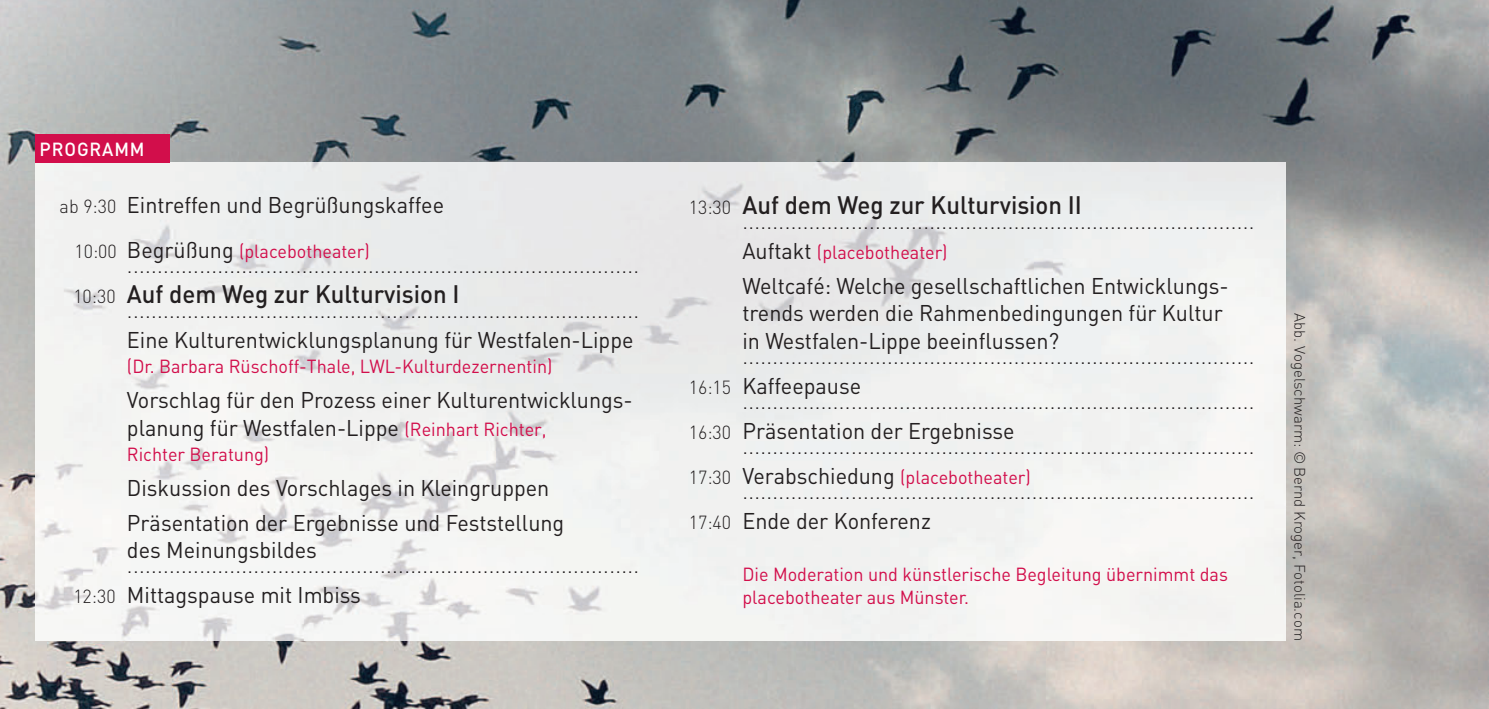
<style>
.page{position:relative;width:1489px;height:709px;background:#fff}
.page>*{position:absolute;margin:0;border:0;box-sizing:border-box;transform-origin:0 0}
.t1{font:500 25px "FFDIN";color:#231f20;scale:.96 1}
.t2{font:300 22.5px/30px "FFDIN";color:#231f20;scale:.96 1}
.t3{font:22.5px/27.5px "FFDIN";color:#231f20;scale:.96 1}
.t4{font:18.75px/22.5px "FFDIN";color:#d20e4b;scale:.96 1}
.t5{font:500 18.75px "FFDIN";letter-spacing:.05em;color:#fff;scale:.96 1}
.t6{font:300 15px "FFDIN";color:#231f20}
.s1{font-weight:300;font-size:18.75px}
.s2{font-weight:300;color:#231f20}
.s3{font-size:22.5px;color:#231f20}
.s4{font-size:18.75px;color:#d20e4b}
.s5{font-size:18.75px}
.s6{font-weight:400}
</style>
<div class="page">
<img style="left:0;top:0;width:1488px;height:709px">
<img style="left:35px;top:163px;width:1250px;height:477px">
<div style="left:35px;top:135px;width:135px;height:28px;background:#d20e4b"></div>
<p class="t5" style="left:40px;top:142px;width:111px">PROGRAMM</p>
<p class="t3" style="left:60px;top:194px;width:402px"><span class="s1">ab 9:30</span> Eintreffen und Begrüßungskaffee</p>
<p class="t4" style="left:74px;top:242px;width:309px"><span class="s2">10:00</span> <span class="s3">Begrüßung</span> (placebotheater)</p>
<p class="t2" style="left:127px;top:253px;width:535px">.....................................................................................</p>
<p class="t1" style="left:73px;top:285px;width:403px"><span class="s1">10:30</span> Auf dem Weg zur Kulturvision I</p>
<p class="t2" style="left:127px;top:298px;width:535px">.....................................................................................</p>
<p class="t3" style="left:127px;top:329px;width:529px">Eine Kulturentwicklungsplanung für Westfalen-Lippe</p>
<p class="t4" style="left:127px;top:357px;width:445px">(Dr. Barbara Rüschoff-Thale, LWL-Kulturdezernentin)</p>
<p class="t3" style="left:127px;top:389px;width:528px">Vorschlag für den Prozess einer Kulturentwicklungs&shy;planung für Westfalen-Lippe <span class="s4">(Reinhart Richter,</span></p>
<p class="t4" style="left:127px;top:445px;width:150px">Richter Beratung)</p>
<p class="t3" style="left:127px;top:472px;width:457px;line-height:35px">Diskussion des Vorschlages in Kleingruppen<br>Präsentation der Ergebnisse und Feststellung</p>
<p class="t3" style="left:127px;top:539px;width:199px">des Meinungsbildes</p>
<p class="t2" style="left:73px;top:553px;width:591px;text-indent:54px">.....................................................................................<br><span class="s5">12:30</span> <span class="s6">Mittagspause mit Imbiss</span></p>
<p class="t1" style="left:689px;top:196px;width:411px"><span class="s1">13:30</span> Auf dem Weg zur Kulturvision II</p>
<p class="t2" style="left:742px;top:208px;width:535px">.....................................................................................</p>
<p class="t4" style="left:742px;top:243px;width:215px"><span class="s3">Auftakt</span> (placebotheater)</p>
<p class="t3" style="left:742px;top:274px;width:508px">Weltcafé: Welche gesellschaftlichen Entwicklungs&shy;trends werden die Rahmenbedingungen für Kultur in Westfalen-Lippe beeinflussen?</p>
<p class="t2" style="left:689px;top:343px;width:591px;text-indent:54px">.....................................................................................<br><span class="s5">16:15</span> <span class="s6">Kaffeepause</span></p>
<p class="t2" style="left:689px;top:388px;width:591px;text-indent:54px">.....................................................................................<br><span class="s5">16:30</span> <span class="s6">Präsentation der Ergebnisse</span></p>
<p class="t2" style="left:742px;top:433px;width:535px">.....................................................................................</p>
<p class="t4" style="left:689px;top:468px;width:358px"><span class="s2">17:30</span> <span class="s3">Verabschiedung</span> (placebotheater)</p>
<p class="t2" style="left:689px;top:478px;width:591px;text-indent:54px">.....................................................................................<br><span class="s5">17:40</span> <span class="s6">Ende der Konferenz</span></p>
<p class="t4" style="left:742px;top:565px;width:507px">Die Moderation und künstlerische Begleitung übernimmt das placebotheater aus Münster.</p>
<p class="t6" style="left:1305px;top:313px;width:329px;rotate:90deg">Abb. Vogelschwarm: © Bernd Kroger, Fotolia.com</p>
</div>
